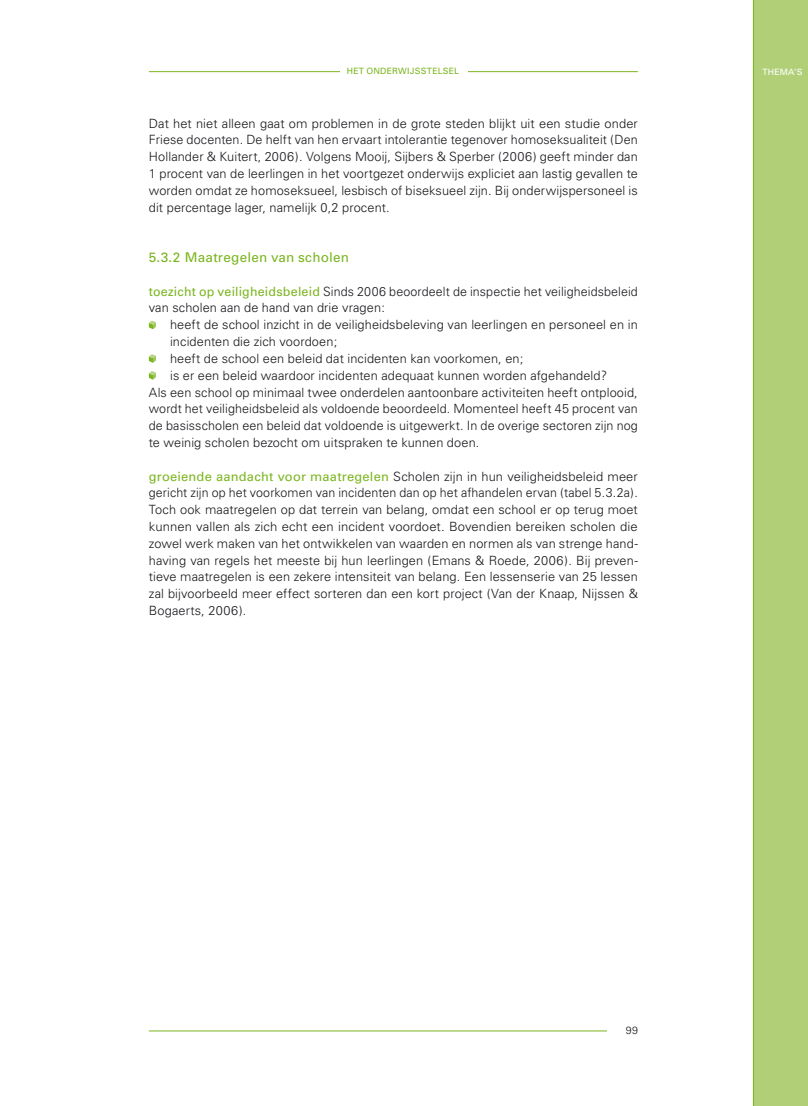
<style>
.page{position:relative;width:808px;height:1106px;background:#fff}
.page>*{position:absolute;margin:0;border:0;box-sizing:border-box;transform-origin:0 0}
.t1{font:13.5px "Univers";letter-spacing:.015em;color:#7ab51d}
.t2{font:300 12.75px/16.8px "Univers";letter-spacing:.01em;color:#1a171c;text-align:justify}
.t3{font:300 10.5px "Univers";color:#1a171c}
.t4{font:8.7px "Univers";letter-spacing:.025em;color:#7ab51d}
.t5{font:8.7px "Univers";color:#fff}
.s1{font-family:"Univers LT";font-weight:400;color:#7ab51d}
</style>
<div class="page">
<hr style="left:149px;top:1030px;width:458px;height:1px;background:#7ab51d">
<hr style="left:149px;top:71px;width:489px;height:1px;background:#7ab51d">
<div style="left:340px;top:65px;width:128px;height:16px;background:#fff"></div>
<svg style="left:753px;top:0;width:55px;height:1106px;background:#accc6f"></svg>
<svg style="left:149px;top:320px;width:7px;height:9px"></svg>
<svg style="left:149px;top:354px;width:7px;height:9px"></svg>
<svg style="left:149px;top:371px;width:7px;height:9px"></svg>
<p class="t4" style="left:347px;top:66px;width:114px">HET ONDERWIJSSTELSEL</p>
<p class="t2" style="left:149px;top:115px;width:491px">Dat het niet alleen gaat om problemen in de grote steden blijkt uit een studie onder Friese docenten. De helft van hen ervaart intolerantie tegenover homoseksualiteit (Den Hollander &amp; Kuitert, 2006). Volgens Mooij, Sijbers &amp; Sperber (2006) geeft minder dan 1 procent van de leerlingen in het voortgezet onderwijs expliciet aan lastig gevallen te worden omdat ze homoseksueel, lesbisch of biseksueel zijn. Bij onderwijspersoneel is dit percentage lager, namelijk 0,2 procent.</p>
<p class="t1" style="left:149px;top:249px;width:202px">5.3.2 Maatregelen van scholen</p>
<p class="t2" style="left:149px;top:283px;width:490px"><span class="s1">toezicht op veiligheidsbeleid</span> Sinds 2006 beoordeelt de inspectie het veiligheidsbeleid van scholen aan de hand van drie vragen:</p>
<p class="t2" style="left:170px;top:316px;width:469px">heeft de school inzicht in de veiligheidsbeleving van leerlingen en personeel en in</p>
<p class="t2" style="left:170px;top:333px;width:169px">incidenten die zich voordoen;</p>
<p class="t2" style="left:170px;top:350px;width:355px">heeft de school een beleid dat incidenten kan voorkomen, en;</p>
<p class="t2" style="left:170px;top:367px;width:439px">is er een beleid waardoor incidenten adequaat kunnen worden afgehandeld?</p>
<p class="t2" style="left:149px;top:383px;width:490px">Als een school op minimaal twee onderdelen aantoonbare activiteiten heeft ontplooid,</p>
<p class="t2" style="left:149px;top:400px;width:490px">wordt het veiligheidsbeleid als voldoende beoordeeld. Momenteel heeft 45 procent van</p>
<p class="t2" style="left:149px;top:417px;width:491px">de basisscholen een beleid dat voldoende is uitgewerkt. In de overige sectoren zijn nog</p>
<p class="t2" style="left:149px;top:434px;width:332px">te weinig scholen bezocht om uitspraken te kunnen doen.</p>
<p class="t2" style="left:149px;top:467px;width:490px"><span class="s1">groeiende aandacht voor maatregelen</span> Scholen zijn in hun veiligheidsbeleid meer gericht zijn op het voorkomen van incidenten dan op het afhandelen ervan (tabel 5.3.2a).<br>Toch ook maatregelen op dat terrein van belang, omdat een school er op terug moet kunnen vallen als zich echt een incident voordoet. Bovendien bereiken scholen die zowel werk maken van het ontwikkelen van waarden en normen als van strenge hand&shy;having van regels het meeste bij hun leerlingen (Emans &amp; Roede, 2006). Bij preven&shy;tieve maatregelen is een zekere intensiteit van belang. Een lessenserie van 25 lessen zal bijvoorbeeld meer effect sorteren dan een kort project (Van der Knaap, Nijssen &amp; Bogaerts, 2006).</p>
<p class="t5" style="left:762px;top:67px;width:8px">thema</p>
<p class="t5" style="left:794px;top:67px;width:8px">’s</p>
<p class="t3" style="left:626px;top:1024px;width:14px">99</p>
</div>
